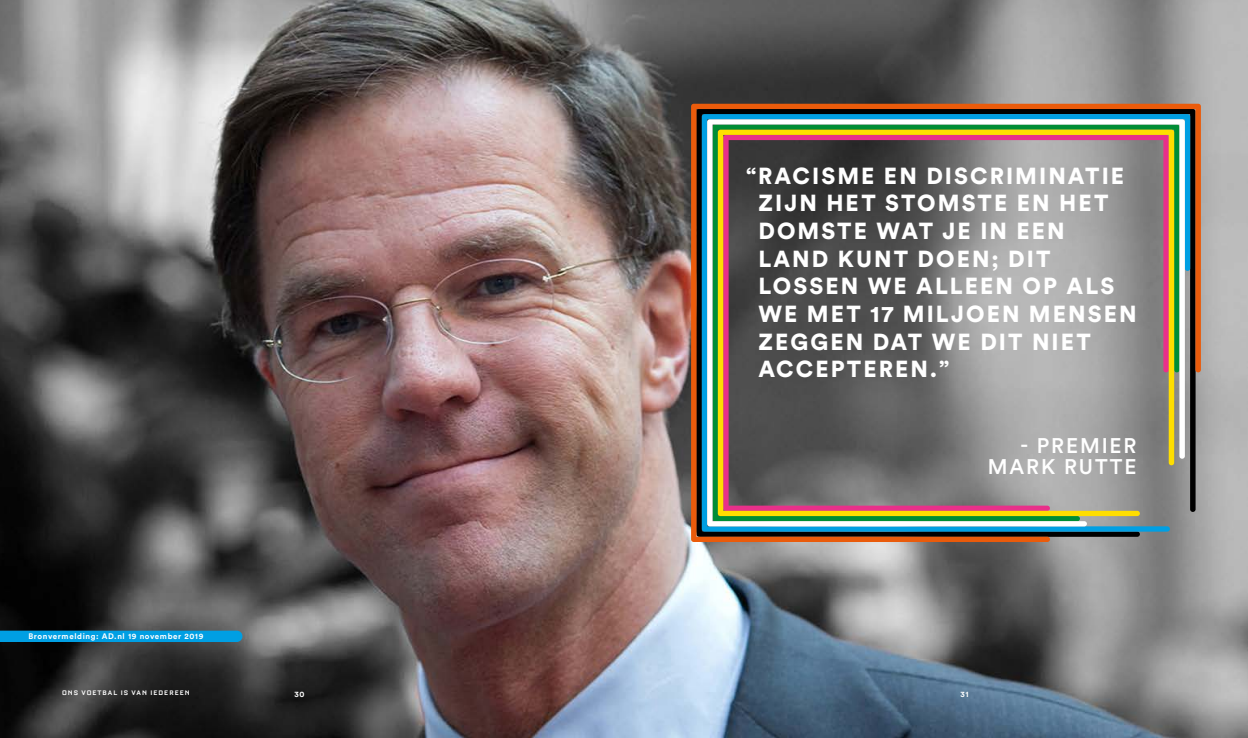
<style>
.page{position:relative;width:1248px;height:738px;background:#fff}
.page>*{position:absolute;margin:0;border:0;box-sizing:border-box;transform-origin:0 0}
.t1{font:900 23px/27.6px "Circular Std";letter-spacing:.09em;color:#fff}
.t2{font:500 21px/21px "Circular Std";letter-spacing:.09em;color:#fff;text-align:right}
.t3{font:700 8px "Circular Std";letter-spacing:.075em;color:#fff}
.t4{font:700 8px "Bourgeois";letter-spacing:.125em;color:#fff}
</style>
<div class="page">
<img style="left:0;top:0;width:1247px;height:737px">
<svg style="left:691px;top:104px;width:509px;height:437px;background:#7c7b72"></svg>
<svg style="left:0;top:630px;width:242px;height:11px;background:#0398d8"></svg>
<p class="t1" style="left:758px;top:161px;width:379px;text-indent:-12px">“RACISME EN DISCRIMINATIE<br>ZIJN HET STOMSTE EN HET<br>DOMSTE WAT JE IN EEN<br>LAND KUNT DOEN; DIT<br>LOSSEN WE ALLEEN OP ALS<br>WE MET 17 MILJOEN MENSEN<br>ZEGGEN DAT WE DIT NIET<br>ACCEPTEREN.”</p>
<p class="t2" style="left:987px;top:435px;width:150px">- PREMIER<br>MARK RUTTE</p>
<p class="t3" style="left:28px;top:630px;width:176px">Bronvermelding: AD.nl 19 november 2019</p>
<p class="t4" style="left:62px;top:688px;width:129px">ONS VOETBAL IS VAN IEDEREEN</p>
<p class="t3" style="left:294px;top:688px;width:11px">30</p>
<p class="t3" style="left:960px;top:688px;width:10px">31</p>
</div>
